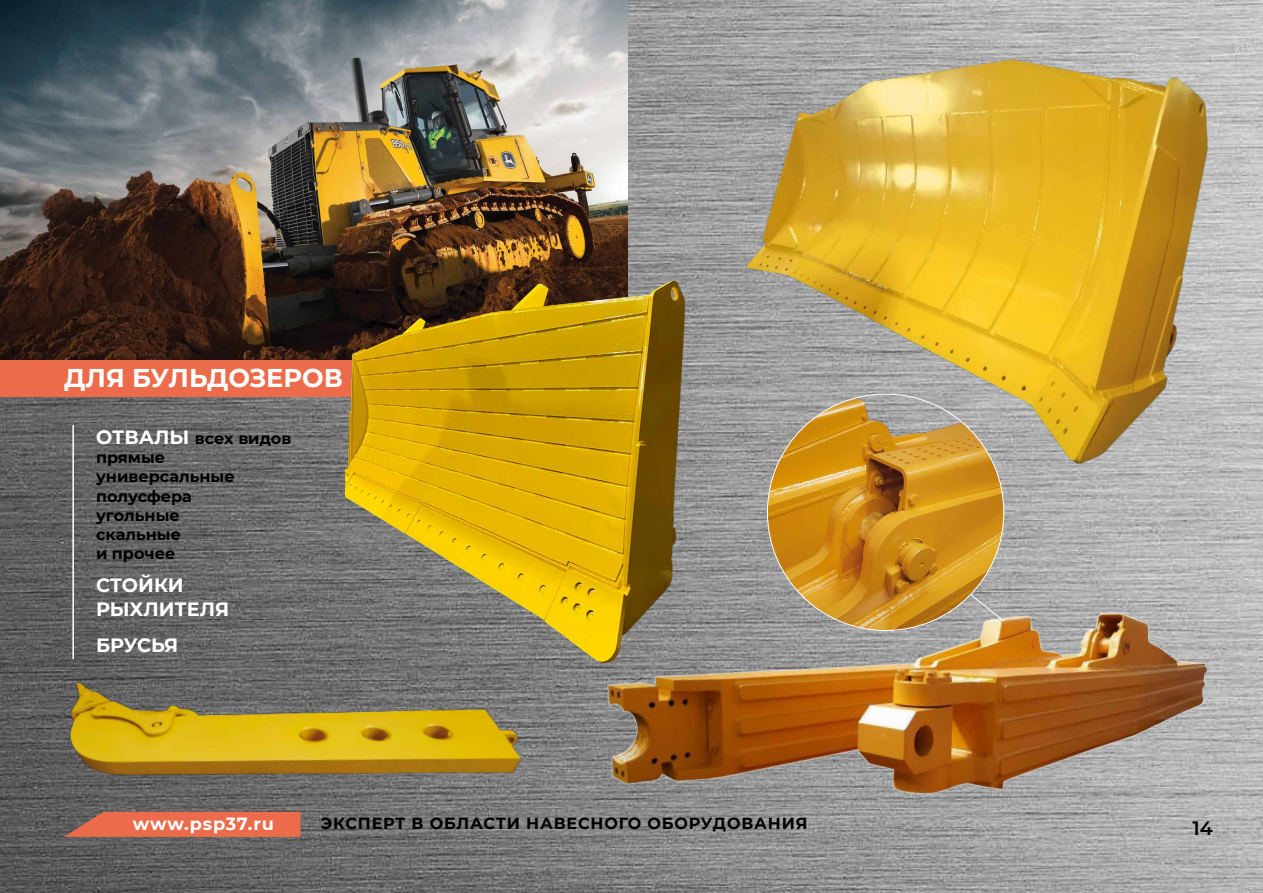
<style>
.page{position:relative;width:1263px;height:893px;background:#fff}
.page>*{position:absolute;margin:0;border:0;box-sizing:border-box;transform-origin:0 0}
.t1{font:700 25.65px "Montserrat";color:#fff}
.t2{font:700 19.2px/23.1px "Montserrat";color:#fff}
.t3{font:600 19.2px "Montserrat";color:#000}
.t4{font:700 17.7px "Montserrat";letter-spacing:.04em;color:#fff}
.t5{font:700 16.05px/19.2px "Montserrat";color:#000}
.t6{font:700 16.05px "Montserrat";letter-spacing:.05em;color:#000}
.s1{font-size:19.2px;color:#fff}
</style>
<div class="page">
<img style="left:0;top:0;width:1263px;height:893px">
<svg style="left:64px;top:812px;width:236px;height:25px"></svg>
<img style="left:0;top:0;width:627px;height:361px">
<div style="left:0;top:361px;width:628px;height:36px;background:#eb6b4b"></div>
<hr style="left:72px;top:425px;width:2px;height:234px;background:#fff">
<img style="left:688px;top:19px;width:575px;height:454px">
<img style="left:345px;top:254px;width:408px;height:434px">
<img style="left:589px;top:566px;width:653px;height:271px">
<img style="left:57px;top:653px;width:463px;height:140px">
<svg style="left:963px;top:588px;width:42px;height:34px"></svg>
<img style="left:767px;top:394px;width:237px;height:236px;border-radius:118px">
<h1 class="t1" style="left:64px;top:359px;width:280px">ДЛЯ БУЛЬДОЗЕРОВ</h1>
<p class="t5" style="left:96px;top:428px;width:197px"><span class="s1">ОТВАЛЫ</span> всех видов прямые универсальные полусфера<br>угольные<br>скальные<br>и прочее</p>
<p class="t2" style="left:96px;top:573px;width:135px">СТОЙКИ<br>РЫХЛИТЕЛЯ</p>
<p class="t2" style="left:96px;top:633px;width:84px">БРУСЬЯ</p>
<p class="t4" style="left:133px;top:811px;width:143px">www.psp37.ru</p>
<p class="t6" style="left:321px;top:811px;width:488px">ЭКСПЕРТ В ОБЛАСТИ НАВЕСНОГО ОБОРУДОВАНИЯ</p>
<p class="t3" style="left:1192px;top:815px;width:22px">14</p>
</div>
